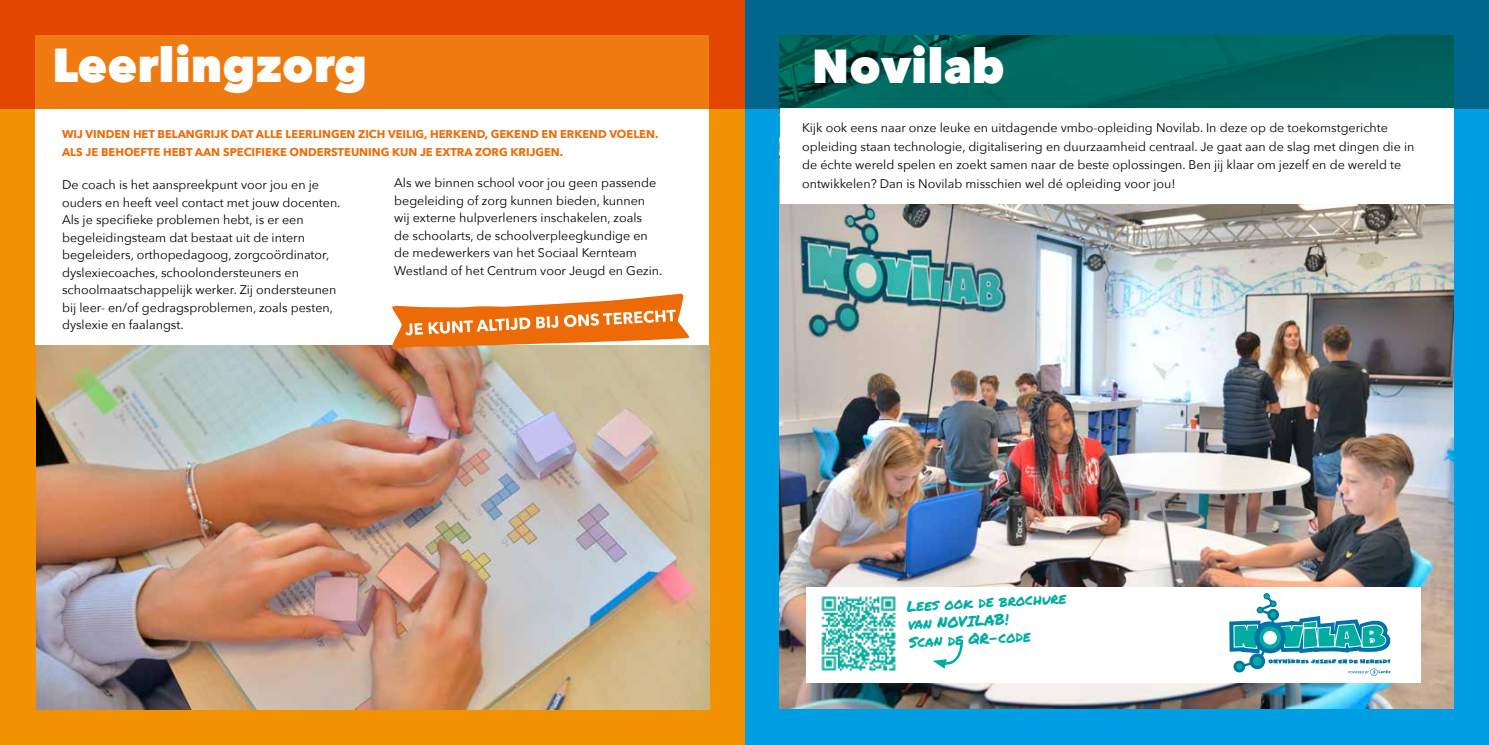
<style>
.page{position:relative;width:1489px;height:745px;background:#fff}
.page>*{position:absolute;margin:0;border:0;box-sizing:border-box;transform-origin:0 0}
.t1{font:800 47.5px "Avenir Next";color:#fff}
.t2{font:15px/18px "Permanent Marker";color:#00ada0}
.t3{font:12.5px/17.5px "Avenir Next";color:#000}
.t4{font:700 11.25px/17.5px "Avenir Next";color:#ed6b06}
</style>
<div class="page">
<div style="left:744px;top:0;width:744px;height:744px;background:#009fe3"></div>
<img style="left:780px;top:203px;width:673px;height:505px">
<div style="left:806px;top:587px;width:614px;height:95px;background:#fff"></div>
<img style="left:1225px;top:449px;width:171px;height:260px">
<img style="left:821px;top:596px;width:75px;height:76px">
<svg style="left:744px;top:0;width:744px;height:109px"></svg>
<svg style="left:933px;top:639px;width:31px;height:29px"></svg>
<div style="left:780px;top:108px;width:673px;height:95px;background:#fff"></div>
<div style="left:0;top:0;width:744px;height:744px;background:#f39200"></div>
<img style="left:36px;top:345px;width:674px;height:364px">
<div style="left:35px;top:35px;width:674px;height:310px;background:#fff"></div>
<svg style="left:392px;top:293px;width:297px;height:56px"></svg>
<svg style="left:0;top:0;width:744px;height:109px;fill:#ef7b10"></svg>
<h1 class="t1" style="left:52px;top:36px;width:316px">Leerlingzorg</h1>
<p class="t4" style="left:62px;top:125px;width:598px">WIJ VINDEN HET BELANGRIJK DAT ALLE LEERLINGEN ZICH VEILIG, HERKEND, GEKEND EN ERKEND VOELEN.<br>ALS JE BEHOEFTE HEBT AAN SPECIFIEKE ONDERSTEUNING KUN JE EXTRA ZORG KRIJGEN.</p>
<h1 class="t1" style="left:811px;top:37px;width:194px">Novilab</h1>
<p class="t3" style="left:802px;top:117px;width:614px;line-height:18.8px">Kijk ook eens naar onze leuke en uitdagende vmbo-opleiding Novilab. In deze op de toekomstgerichte opleiding staan technologie, digitalisering en duurzaamheid centraal. Je gaat aan de slag met dingen die in de échte wereld spelen en zoekt samen naar de beste oplossingen. Ben jij klaar om jezelf en de wereld te</p>
<p class="t3" style="left:394px;top:173px;width:269px">Als we binnen school voor jou geen passende begeleiding of zorg kunnen bieden, kunnen wij externe hulpverleners inschakelen, zoals<br>de schoolarts, de schoolverpleegkundige en de medewerkers van het Sociaal Kernteam Westland of het Centrum voor Jeugd en Gezin.</p>
<p class="t3" style="left:62px;top:175px;width:258px">De coach is het aanspreekpunt voor jou en je</p>
<p class="t3" style="left:802px;top:174px;width:375px">ontwikkelen? Dan is Novilab misschien wel dé opleiding voor jou!</p>
<p class="t3" style="left:62px;top:193px;width:280px">ouders en heeft veel contact met jouw docenten.<br>Als je specifieke problemen hebt, is er een begeleidingsteam dat bestaat uit de intern begeleiders, orthopedagoog, zorgcoördinator, dyslexiecoaches, schoolondersteuners en schoolmaatschappelijk werker. Zij ondersteunen bij leer- en/of gedragsproblemen, zoals pesten, dyslexie en faalangst.</p>
<p class="t2" style="left:906px;top:596px;width:161px;rotate:-3deg">Lees ook de brochure van NOVILAB!<br>Scan de QR-code</p>
</div>
